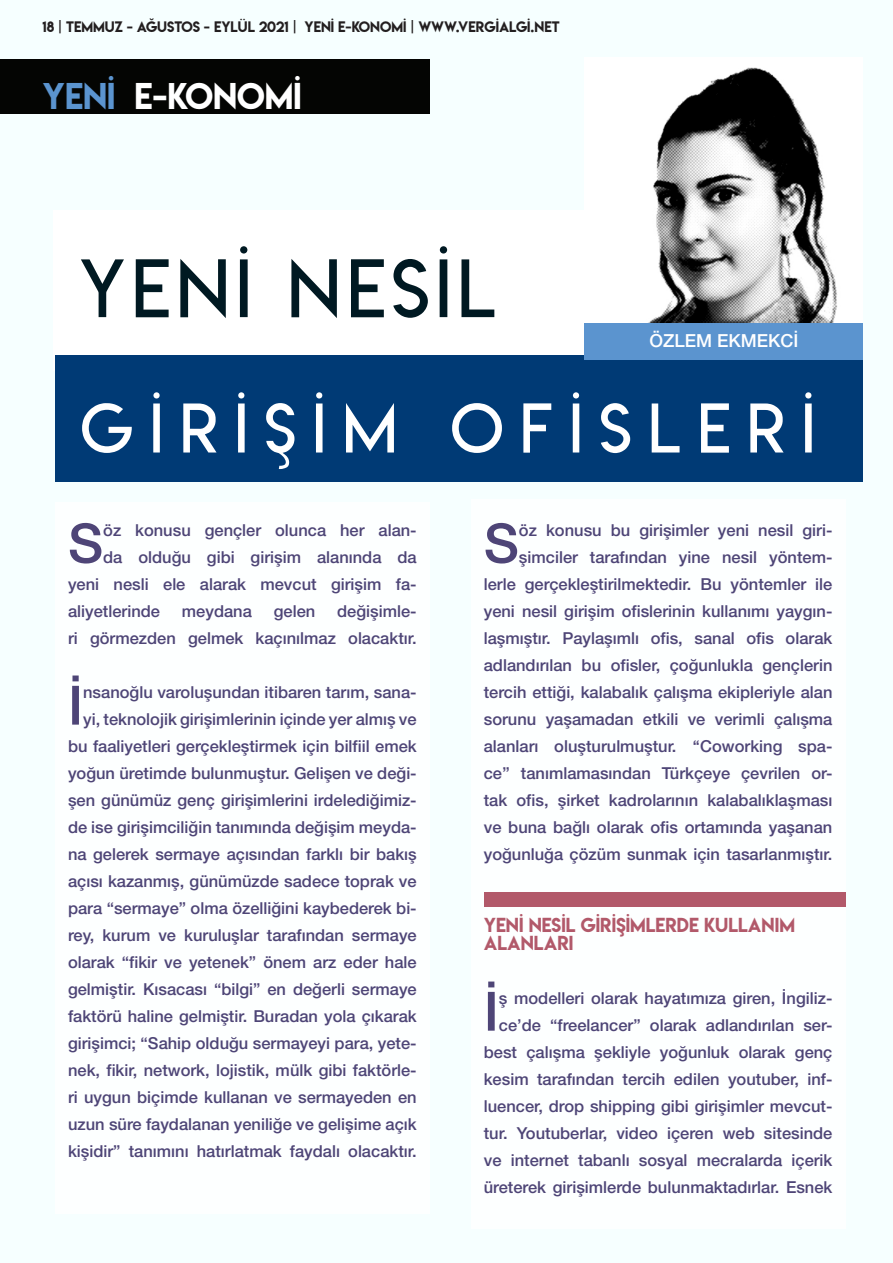
<style>
.page{position:relative;width:893px;height:1263px;background:#f6ffff}
.page>*{position:absolute;margin:0;border:0;box-sizing:border-box;transform-origin:0 0}
.Header_1f{font:79.5px "Lemon Milklight";letter-spacing:.08em;color:#001922}
.Header_1f-2{font:67.5px "Lemon Milklight";letter-spacing:.25em;color:#fff}
.t1{font:500 54.3px "Helvetica Neue";color:#2e225d}
.t2{font:33px "Lemon Milk";color:#fff}
.t3{font:18px/18px "Lemon Milk";color:#a53a4e}
.HELV{font:500 18px "Helvetica Neue";color:#fff}
.t4{font:500 16.5px/27px "Helvetica Neue";color:#2e225d;text-align:right}
.t5{font:13.5px "Lemon Milk";color:#231f20}
.s1{color:#5b94cf}
</style>
<div class="page">
<div style="left:54px;top:210px;width:537px;height:161px;background:#fff"></div>
<div style="left:55px;top:356px;width:808px;height:126px;background:#003a75"></div>
<div style="left:55px;top:503px;width:374px;height:711px;background:#fff"></div>
<div style="left:471px;top:500px;width:374px;height:729px;background:#fff"></div>
<div style="left:484px;top:892px;width:361px;height:15px;background:#b2596a"></div>
<img style="left:584px;top:67px;width:253px;height:288px">
<div style="left:585px;top:323px;width:278px;height:37px;background:#5b94cf"></div>
<div style="left:0;top:60px;width:429px;height:54px;background:#040503"></div>
<p class="t5" style="left:43px;top:17px;width:519px">18 | TEMMUZ - AĞUSTOS - EYLÜL 2021 | YENİ E-KONOMİ | WWW.VERGIALGI.NET</p>
<h3 class="t2" style="left:43px;top:72px;width:261px"><span class="s1">YENİ</span> E-KONOMİ</h3>
<p class="Header_1f" style="left:79px;top:240px;width:418px">YENI NESIL</p>
<p class="HELV" style="left:649px;top:326px;width:151px">ÖZLEM EKMEKCİ</p>
<p class="Header_1f-2" style="left:81px;top:387px;width:736px">GIRIŞIM OFISLERI</p>
<h3 class="t1" style="left:68px;top:500px;width:37px">S</h3>
<p class="t4" style="left:103px;top:515px;width:315px">öz konusu gençler olunca her alan-</p>
<p class="t4" style="left:103px;top:542px;width:315px">da olduğu gibi girişim alanında da</p>
<p class="t4" style="left:68px;top:569px;width:350px">yeni nesli ele alarak mevcut girişim fa-</p>
<p class="t4" style="left:68px;top:596px;width:94px">aliyetlerinde</p>
<p class="t4" style="left:182px;top:596px;width:71px">meydana</p>
<p class="t4" style="left:274px;top:596px;width:43px">gelen</p>
<p class="t4" style="left:68px;top:596px;width:350px">değişimle-<br>ri görmezden gelmek kaçınılmaz olacaktır.</p>
<h3 class="t1" style="left:68px;top:662px;width:17px">İ</h3>
<p class="t4" style="left:68px;top:677px;width:350px">nsanoğlu varoluşundan itibaren tarım, sana&shy;yi, teknolojik girişimlerinin içinde yer almış ve bu faaliyetleri gerçekleştirmek için bilfiil emek yoğun üretimde bulunmuştur. Gelişen ve deği&shy;şen günümüz genç girişimlerini irdelediğimiz&shy;de ise girişimciliğin tanımında değişim meyda&shy;na gelerek sermaye açısından farklı bir bakış açısı kazanmış, günümüzde sadece toprak ve para “sermaye” olma özelliğini kaybederek bi&shy;rey, kurum ve kuruluşlar tarafından sermaye olarak “fikir ve yetenek” önem arz eder hale gelmiştir. Kısacası “bilgi” en değerli sermaye faktörü haline gelmiştir. Buradan yola çıkarak girişimci; “Sahip olduğu sermayeyi para, yete&shy;nek, fikir, network, lojistik, mülk gibi faktörle&shy;ri uygun biçimde kullanan ve sermayeden en uzun süre faydalanan yeniliğe ve gelişime açık kişidir” tanımını hatırlatmak faydalı olacaktır.</p>
<h3 class="t1" style="left:484px;top:500px;width:37px">S</h3>
<p class="t4" style="left:484px;top:515px;width:350px">öz konusu bu girişimler yeni nesil giri&shy;şimciler tarafından yine nesil yöntem&shy;lerle gerçekleştirilmektedir. Bu yöntemler ile yeni nesil girişim ofislerinin kullanımı yaygın&shy;laşmıştır. Paylaşımlı ofis, sanal ofis olarak adlandırılan bu ofisler, çoğunlukla gençlerin tercih ettiği, kalabalık çalışma ekipleriyle alan sorunu yaşamadan etkili ve verimli çalışma alanları oluşturulmuştur. ‘‘Coworking spa&shy;ce’’ tanımlamasından Türkçeye çevrilen or&shy;tak ofis, şirket kadrolarının kalabalıklaşması ve buna bağlı olarak ofis ortamında yaşanan yoğunluğa çözüm sunmak için tasarlanmıştır.</p>
<p class="t3" style="left:484px;top:915px;width:313px">YENİ NESİL GİRİŞİMLERDE KULLANIM<br>ALANLARI</p>
<h3 class="t1" style="left:484px;top:968px;width:17px">İ</h3>
<p class="t4" style="left:484px;top:983px;width:350px">ş modelleri olarak hayatımıza giren, İngiliz&shy;ce’de “freelancer” olarak adlandırılan ser&shy;best çalışma şekliyle yoğunluk olarak genç kesim tarafından tercih edilen youtuber, inf&shy;luencer, drop shipping gibi girişimler mevcut&shy;tur. Youtuberlar, video içeren web sitesinde ve internet tabanlı sosyal mecralarda içerik üreterek girişimlerde bulunmaktadırlar. Esnek</p>
</div>
